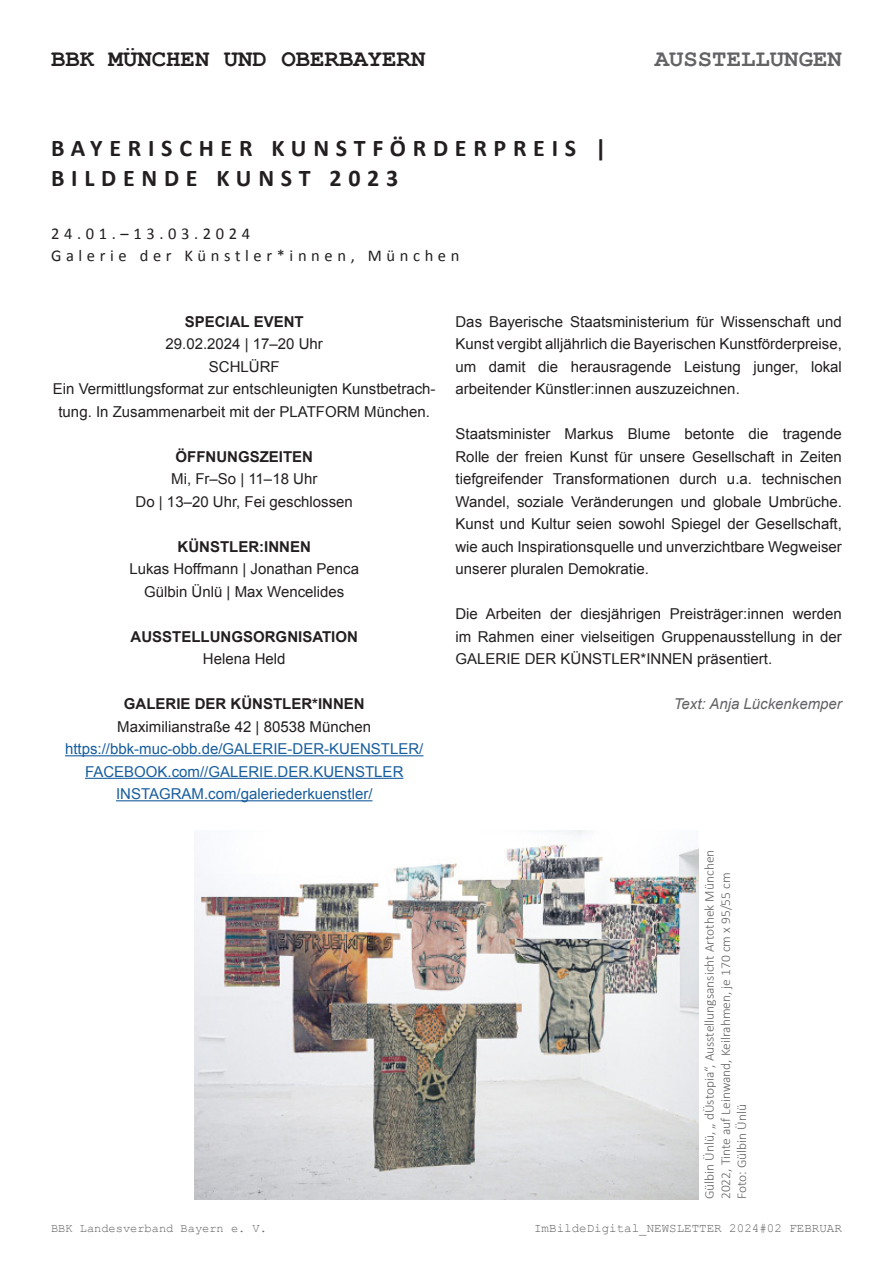
<style>
.page{position:relative;width:893px;height:1263px;background:#fff}
.page>*{position:absolute;margin:0;border:0;box-sizing:border-box;transform-origin:0 0}
.t1{font:700 24px/30px "Calibri";letter-spacing:.28em;color:#231f20}
.t2{font:700 24px "Courier New";color:#231f20}
.t3{font:700 24px "Courier New";color:#636366}
.t4{font:16.5px/22.5px "Calibri";letter-spacing:.28em;color:#231f20}
.t5{font:15px/22.5px "Arial";color:#231f20;text-align:justify}
.t6{font:15px/22.5px "Arial";color:#175d9e;text-align:center}
.t7{font:700 15px "Arial";color:#231f20}
.t8{font:italic 15px "Arial";color:#636366}
.t9{font:300 13.5px/16.2px "Calibri";color:#636366}
.t10{font:12.45px "Courier New";color:#636366}
.t11{font:12px "Courier New";color:#636366}
</style>
<div class="page">
<hr style="left:65px;top:755px;width:358px;height:1px;background:#175d9e">
<hr style="left:85px;top:778px;width:318px;height:1px;background:#175d9e">
<hr style="left:116px;top:800px;width:256px;height:1px;background:#175d9e">
<img style="left:194px;top:830px;width:504px;height:369px">
<h1 class="t2" style="left:51px;top:44px;width:376px">BBK MÜNCHEN UND OBERBAYERN</h1>
<h1 class="t3" style="left:655px;top:44px;width:189px">AUSSTELLUNGEN</h1>
<h1 class="t1" style="left:51px;top:132px;width:557px">BAYERISCHER KUNSTFÖRDERPREIS |<br>BILDENDE KUNST 2023</h1>
<p class="t4" style="left:51px;top:221px;width:410px">24.01.–13.03.2024<br>Galerie der Künstler*innen, München</p>
<p class="t7" style="left:185px;top:311px;width:120px">SPECIAL EVENT</p>
<p class="t5" style="left:53px;top:333px;width:384px;text-align:center">29.02.2024 | 17–20 Uhr<br>SCHLÜRF<br>Ein Vermittlungsformat zur entschleunigten Kunstbetrach&shy;tung. In Zusammenarbeit mit der PLATFORM München.</p>
<p class="t7" style="left:175px;top:446px;width:139px">ÖFFNUNGSZEITEN</p>
<p class="t5" style="left:136px;top:468px;width:219px;text-align:center">Mi, Fr–So | 11–18 Uhr<br>Do | 13–20 Uhr, Fei geschlossen</p>
<p class="t7" style="left:178px;top:536px;width:135px">KÜNSTLER:INNEN</p>
<p class="t5" style="left:129px;top:558px;width:231px;text-align:center">Lukas Hoffmann | Jonathan Penca<br>Gülbin Ünlü | Max Wencelides</p>
<p class="t7" style="left:131px;top:626px;width:229px">AUSSTELLUNGSORGNISATION</p>
<p class="t5" style="left:203px;top:648px;width:84px">Helena Held</p>
<p class="t7" style="left:124px;top:694px;width:242px">GALERIE DER KÜNSTLER*INNEN</p>
<p class="t5" style="left:117px;top:715px;width:255px">Maximilianstraße 42 | 80538 München</p>
<p class="t6" style="left:65px;top:738px;width:360px">https://bbk-muc-obb.de/GALERIE-DER-KUENSTLER/<br>FACEBOOK.com//GALERIE.DER.KUENSTLER<br>INSTAGRAM.com/galeriederkuenstler/</p>
<p class="t5" style="left:455px;top:310px;width:388px">Das Bayerische Staatsministerium für Wissenschaft und Kunst vergibt alljährlich die Bayerischen Kunstförderpreise, um damit die herausragende Leistung junger, lokal arbeitender Künstler:innen auszuzeichnen.</p>
<p class="t5" style="left:455px;top:423px;width:388px">Staatsminister Markus Blume betonte die tragende Rolle der freien Kunst für unsere Gesellschaft in Zeiten tiefgreifender Transformationen durch u.a. technischen Wandel, soziale Veränderungen und globale Umbrüche.<br>Kunst und Kultur seien sowohl Spiegel der Gesellschaft, wie auch Inspirationsquelle und unverzichtbare Wegweiser unserer pluralen Demokratie.</p>
<p class="t5" style="left:455px;top:603px;width:388px">Die Arbeiten der diesjährigen Preisträger:innen werden im Rahmen einer vielseitigen Gruppenausstellung in der GALERIE DER KÜNSTLER*INNEN präsentiert.</p>
<p class="t8" style="left:674px;top:694px;width:170px">Text: Anja Lückenkemper</p>
<p class="t9" style="left:701px;top:1199px;width:351px;rotate:-90deg">Gülbin Ünlü, „ dÜstopia“, Ausstellungsansicht Artothek München<br>2022, Tinte auf Leinwand, Keilrahmen, je 170 cm x 95/55 cm<br>Foto: Gülbin Ünlü</p>
<p class="t11" style="left:51px;top:1221px;width:218px">BBK Landesverband Bayern e. V.</p>
<p class="t10" style="left:534px;top:1221px;width:309px">ImBildeDigital_NEWSLETTER 2024#02 FEBRUAR</p>
</div>
